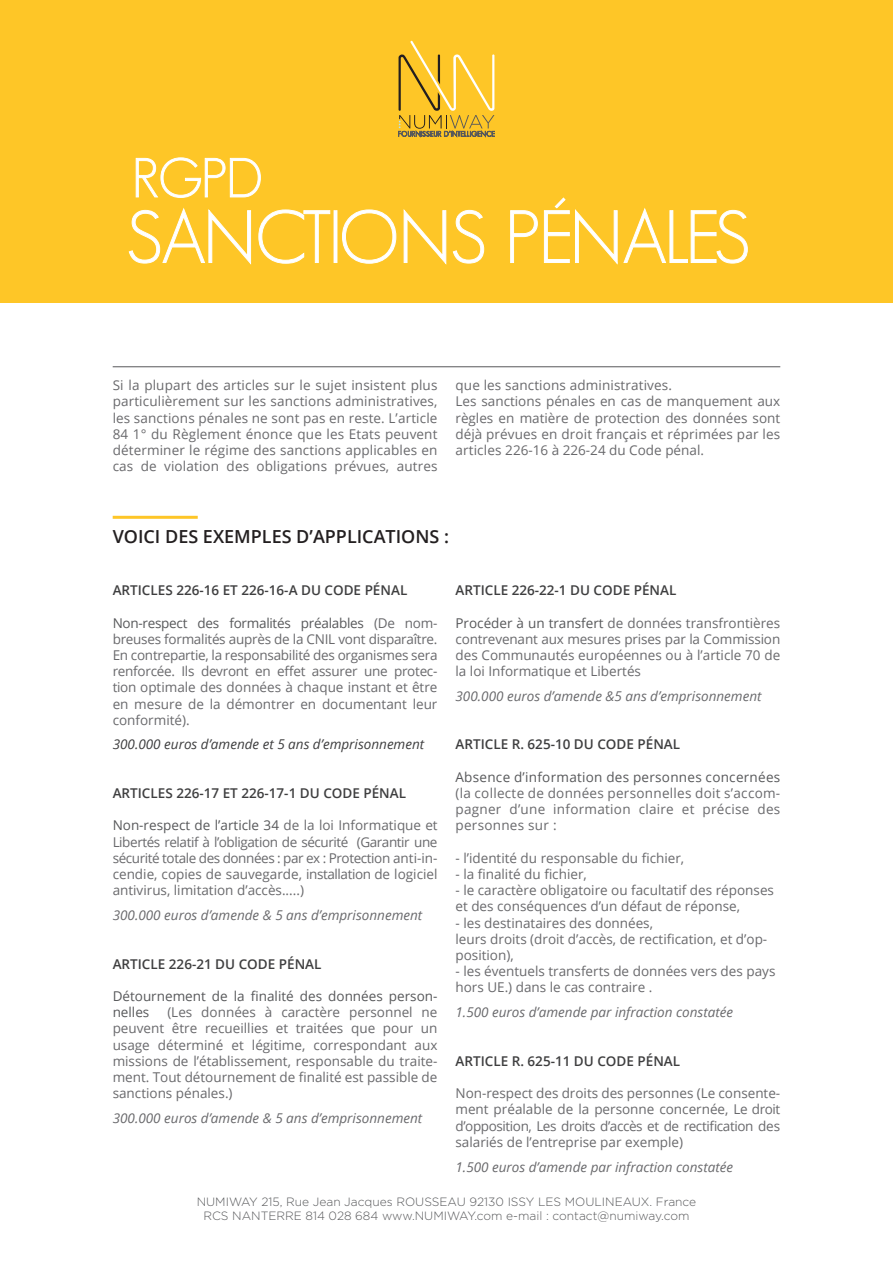
<style>
.page{position:relative;width:893px;height:1263px;background:#fff}
.page>*{position:absolute;margin:0;border:0;box-sizing:border-box;transform-origin:0 0}
.titre_chapitre{font:300 72.6px "Geosans";letter-spacing:-.045em;color:#fff}
.titre_chapitre-2{font:300 54px "Geosans";color:#fff}
.t1{font:600 18px "Open Sans";color:#231f20}
.t2{font:13.5px/16.2px "Open Sans";color:#69696c;text-align:justify}
.t3{font:italic 13.5px "Open Sans";color:#69696c}
.t4{font:600 13.5px "Open Sans";color:#3e3e3f}
.t5{font:13.5px/16.2px "Open Sans";color:#57585a}
.t6{font:italic 13.5px "Open Sans";color:#3e3e3f}
.t7{font:300 12px "Gotham";color:#57585a}
.s1{color:#57585a}
</style>
<div class="page">
<div style="left:0;top:0;width:893px;height:303px;background:#fec627"></div>
<svg style="left:128px;top:207px;width:123px;height:58px"></svg>
<svg style="left:258px;top:209px;width:73px;height:55px"></svg>
<svg style="left:342px;top:209px;width:55px;height:55px"></svg>
<svg style="left:403px;top:209px;width:81px;height:56px"></svg>
<svg style="left:510px;top:210px;width:28px;height:53px"></svg>
<svg style="left:544px;top:197px;width:204px;height:68px"></svg>
<hr style="left:113px;top:516px;width:85px;height:3px;background:#fec627">
<svg style="left:135px;top:157px;width:126px;height:41px"></svg>
<hr style="left:113px;top:366px;width:667px;height:1px;background:#57585a">
<svg style="left:398px;top:41px;width:96px;height:95px"></svg>
<p class="titre_chapitre-2" style="left:132px;top:148px;width:133px">RGPD</p>
<p class="titre_chapitre" style="left:126px;top:197px;width:625px">SANCTIONS PÉNALES</p>
<p class="t2" style="left:113px;top:377px;width:326px">Si la plupart des articles sur le sujet insistent plus particulièrement sur les sanctions administratives, les sanctions pénales ne sont pas en reste. L’article 84 1° du Règlement énonce que les Etats peuvent déterminer le régime des sanctions applicables en cas de violation des obligations prévues, autres</p>
<p class="t2" style="left:455px;top:377px;width:218px">que les sanctions administratives.</p>
<p class="t2" style="left:455px;top:393px;width:326px">Les sanctions pénales en cas de manquement aux règles en matière de protection des données sont déjà prévues en droit français et réprimées par les articles 226-16 à 226-24 du Code pénal.</p>
<p class="t1" style="left:113px;top:524px;width:338px">VOICI DES EXEMPLES D’APPLICATIONS :</p>
<p class="t4" style="left:113px;top:581px;width:296px">ARTICLES 226-16 ET 226-16-A DU CODE PÉNAL</p>
<p class="t2" style="left:113px;top:614px;width:326px"><span class="s1">Non-respect des formalités préalables</span> (De nom&shy;breuses formalités auprès de la CNIL vont disparaître.<br>En contrepartie, la responsabilité des organismes sera renforcée. Ils devront en effet assurer une protec&shy;tion optimale des données à chaque instant et être en mesure de la démontrer en documentant leur conformité).</p>
<p class="t6" style="left:113px;top:735px;width:313px">300.000 euros d’amende et 5 ans d’emprisonnement</p>
<p class="t4" style="left:113px;top:784px;width:295px">ARTICLES 226-17 ET 226-17-1 DU CODE PÉNAL</p>
<p class="t2" style="left:113px;top:817px;width:326px"><span class="s1">Non-respect de l’article 34</span> de la loi Informatique et Libertés relatif à l’obligation de sécurité (Garantir une sécurité totale des données : par ex : Protection anti-in&shy;cendie, copies de sauvegarde, installation de logiciel antivirus, limitation d’accès.....)</p>
<p class="t3" style="left:113px;top:906px;width:311px">300.000 euros d’amende &amp; 5 ans d’emprisonnement</p>
<p class="t4" style="left:113px;top:954px;width:210px">ARTICLE 226-21 DU CODE PÉNAL</p>
<p class="t5" style="left:113px;top:988px;width:326px">Détournement de la finalité des données person&shy;nelles</p>
<p class="t2" style="left:113px;top:1004px;width:326px;text-indent:55px">(Les données à caractère personnel ne peuvent être recueillies et traitées que pour un usage déterminé et légitime, correspondant aux missions de l’établissement, responsable du traite&shy;ment. Tout détournement de finalité est passible de sanctions pénales.)</p>
<p class="t3" style="left:113px;top:1109px;width:311px">300.000 euros d’amende &amp; 5 ans d’emprisonnement</p>
<p class="t4" style="left:455px;top:581px;width:222px">ARTICLE 226-22-1 DU CODE PÉNAL</p>
<p class="t2" style="left:455px;top:614px;width:326px"><span class="s1">Procéder à un transfert</span> de données transfrontières contrevenant aux mesures prises par la Commission des Communautés européennes ou à l’article 70 de la loi Informatique et Libertés</p>
<p class="t3" style="left:455px;top:687px;width:308px">300.000 euros d’amende &amp;5 ans d’emprisonnement</p>
<p class="t4" style="left:455px;top:735px;width:226px">ARTICLE R. 625-10 DU CODE PÉNAL</p>
<p class="t2" style="left:455px;top:768px;width:326px"><span class="s1">Absence d’information des personnes concernées </span>(la collecte de données personnelles doit s’accom&shy;pagner d’une information claire et précise des personnes sur :</p>
<p class="t2" style="left:455px;top:849px;width:230px">- l’identité du responsable du fichier,</p>
<p class="t2" style="left:455px;top:866px;width:133px">- la finalité du fichier,</p>
<p class="t2" style="left:455px;top:882px;width:320px">- le caractère obligatoire ou facultatif des réponses et des conséquences d’un défaut de réponse,</p>
<p class="t2" style="left:455px;top:914px;width:313px;text-align:left">- les destinataires des données,<br>leurs droits (droit d’accès, de rectification, et d’op&shy;position),</p>
<p class="t2" style="left:455px;top:963px;width:321px">- les éventuels transferts de données vers des pays hors UE.) dans le cas contraire .</p>
<p class="t3" style="left:455px;top:1003px;width:279px">1.500 euros d’amende par infraction constatée</p>
<p class="t4" style="left:455px;top:1051px;width:226px">ARTICLE R. 625-11 DU CODE PÉNAL</p>
<p class="t2" style="left:455px;top:1085px;width:326px">Non-respect des droits des personnes (Le consente&shy;ment préalable de la personne concernée, Le droit d’opposition, Les droits d’accès et de rectification des salariés de l’entreprise par exemple)</p>
<p class="t3" style="left:455px;top:1157px;width:279px">1.500 euros d’amende par infraction constatée</p>
<p class="t7" style="left:197px;top:1195px;width:501px">NUMIWAY 215, Rue Jean Jacques ROUSSEAU 92130 ISSY LES MOULINEAUX. France</p>
<p class="t7" style="left:203px;top:1209px;width:488px">RCS NANTERRE 814 028 684 www.NUMIWAY.com e-mail : contact@numiway.com</p>
</div>
